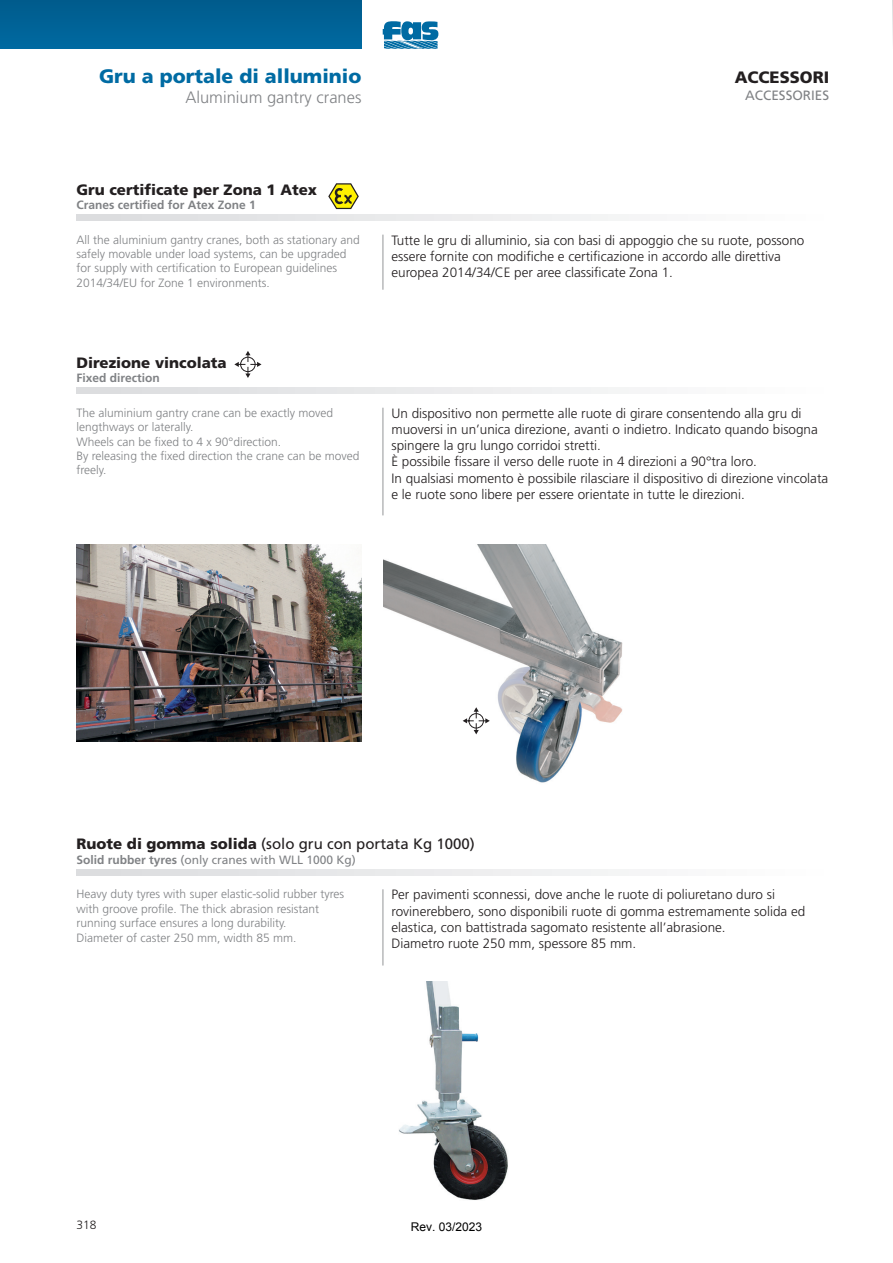
<style>
.page{position:relative;width:893px;height:1263px;background:#fff}
.page>*{position:absolute;margin:0;border:0;box-sizing:border-box;transform-origin:0 0}
.t1{font:900 19.5px "Frutiger";color:#006ba3}
.t2{font:300 16.5px "Frutiger";color:#808285}
.t3{font:900 16.5px "Frutiger";color:#231f20}
.t4{font:900 15px "Frutiger";color:#231f20}
.t5{font:15px "Frutiger";color:#231f20}
.t6{font:300 13.5px/16.2px "Frutiger";color:#231f20}
.t7{font:13.5px "Frutiger";color:#808285}
.t8{font:300 12px/14.4px "Frutiger";color:#808285}
.t9{font:700 12px "Frutiger";color:#808285}
.t10{font:12px "Frutiger";color:#808285}
.t11{font:12px "Arial";color:#000}
.t12{font:300 12px "Frutiger";color:#231f20}
.s1{font-weight:900}
.s2{font-weight:700}
</style>
<div class="page">
<svg style="left:383px;top:21px;width:55px;height:28px;background:#4693bc"></svg>
<div style="left:0;top:0;width:361px;height:49px;background:#006297"></div>
<svg style="left:892px;top:0;width:1px;height:38px"></svg>
<svg style="left:77px;top:387px;width:552px;height:7px"></svg>
<svg style="left:77px;top:214px;width:552px;height:7px"></svg>
<svg style="left:77px;top:869px;width:552px;height:6px"></svg>
<hr style="left:383px;top:408px;width:1px;height:107px;background:#939598">
<hr style="left:383px;top:235px;width:1px;height:55px;background:#939598">
<hr style="left:383px;top:889px;width:1px;height:76px;background:#939598">
<img style="left:383px;top:544px;width:240px;height:239px">
<img style="left:399px;top:982px;width:109px;height:218px">
<svg style="left:234px;top:351px;width:27px;height:27px"></svg>
<svg style="left:463px;top:707px;width:27px;height:27px"></svg>
<img style="left:77px;top:544px;width:284px;height:197px">
<svg style="left:328px;top:183px;width:31px;height:26px"></svg>
<h1 class="t1" style="left:99px;top:65px;width:264px">Gru a portale di alluminio</h1>
<p class="t2" style="left:185px;top:88px;width:178px">Aluminium gantry cranes</p>
<p class="t4" style="left:77px;top:180px;width:242px">Gru certificate per Zona 1 Atex</p>
<p class="t9" style="left:77px;top:198px;width:181px">Cranes certified for Atex Zone 1</p>
<p class="t8" style="left:77px;top:232px;width:285px">All the aluminium gantry cranes, both as stationary and safely movable under load systems, can be upgraded for supply with certification to European guidelines 2014/34/EU for Zone 1 environments.</p>
<p class="t4" style="left:77px;top:353px;width:152px">Direzione vincolata</p>
<p class="t9" style="left:77px;top:371px;width:85px">Fixed direction</p>
<p class="t8" style="left:77px;top:405px;width:284px">The aluminium gantry crane can be exactly moved lengthways or laterally.<br>Wheels can be fixed to 4 x 90°direction.<br>By releasing the fixed direction the crane can be moved freely.</p>
<p class="t3" style="left:735px;top:68px;width:96px">ACCESSORI</p>
<p class="t7" style="left:745px;top:87px;width:86px">ACCESSORIES</p>
<p class="t6" style="left:391px;top:232px;width:414px">Tutte le gru di alluminio, sia con basi di appoggio che su ruote, possono essere fornite con modifiche e certificazione in accordo alle direttiva europea 2014/34/CE per aree classificate Zona 1.</p>
<p class="t6" style="left:391px;top:405px;width:438px">Un dispositivo non permette alle ruote di girare consentendo alla gru di muoversi in un’unica direzione, avanti o indietro. Indicato quando bisogna spingere la gru lungo corridoi stretti.<br>È possibile fissare il verso delle ruote in 4 direzioni a 90°tra loro.<br>In qualsiasi momento è possibile rilasciare il dispositivo di direzione vincolata e le ruote sono libere per essere orientate in tutte le direzioni.</p>
<p class="t5" style="left:77px;top:835px;width:400px"><span class="s1">Ruote di gomma solida</span> (solo gru con portata Kg 1000)</p>
<p class="t10" style="left:77px;top:852px;width:281px"><span class="s2">Solid rubber tyres</span> (only cranes with WLL 1000 Kg)</p>
<p class="t8" style="left:77px;top:887px;width:269px">Heavy duty tyres with super elastic-solid rubber tyres with groove profile. The thick abrasion resistant running surface ensures a long durability.<br>Diameter of caster 250 mm, width 85 mm.</p>
<p class="t6" style="left:391px;top:887px;width:415px">Per pavimenti sconnessi, dove anche le ruote di poliuretano duro si rovinerebbero, sono disponibili ruote di gomma estremamente solida ed elastica, con battistrada sagomato resistente all’abrasione.<br>Diametro ruote 250 mm, spessore 85 mm.</p>
<p class="t12" style="left:77px;top:1218px;width:22px">318</p>
<p class="t11" style="left:411px;top:1219px;width:73px">Rev. 03/2023</p>
</div>
